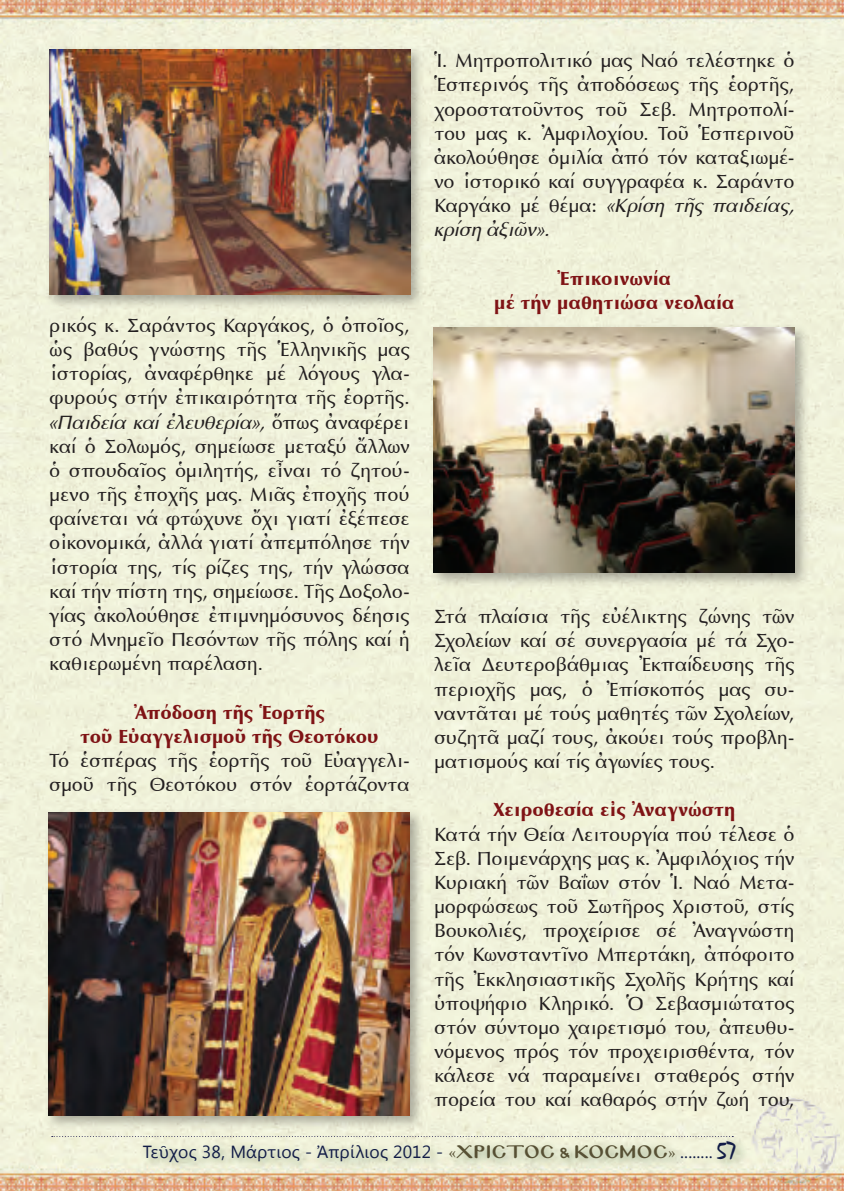
<style>
.page{position:relative;width:844px;height:1191px;background:#fff}
.page>*{position:absolute;margin:0;border:0;box-sizing:border-box;transform-origin:0 0}
.Βασικό{font:19.25px/24.2px "SK Optima Pol Uni W";letter-spacing:.015em;color:#231f20;text-align:justify}
.Βασικό-2{font:19.25px "SK Optima Pol Uni W Bold";letter-spacing:.02em;color:#7f1315}
.Βασικό-3{font:19.25px "SK Optima Pol Uni W Bold";color:#7f1315}
.t1{font:17.5px "Segoe UI";letter-spacing:.01em;color:#121c47}
.s1{font-family:"SK Optima Pol Uni W Italic"}
.s2{font-family:"Minion Pro";color:#575034}
.s3{font-family:"Mg Byzantine UC Pol Normal";font-size:15.75px;color:#575034}
.s4{font-family:"Minion Pro"}
.s5{font-family:"Mistral";font-size:24.5px}
</style>
<div class="page">
<img style="left:0;top:0;width:843px;height:1191px">
<div style="left:44px;top:807px;width:380px;height:323px;background:#231f20;opacity:.35"></div>
<img style="left:49px;top:812px;width:360px;height:303px">
<div style="left:429px;top:323px;width:380px;height:264px;background:#231f20;opacity:.35"></div>
<img style="left:434px;top:328px;width:360px;height:244px">
<div style="left:45px;top:45px;width:379px;height:264px;background:#231f20;opacity:.35"></div>
<img style="left:49px;top:50px;width:361px;height:244px">
<p class="Βασικό" style="left:50px;top:313px;width:361px">ρικός κ. Σαράντος Καργάκος, ὁ ὁποῖος, ὡς βαθύς γνώστης τῆς Ἑλληνικῆς μας ἱστορίας, ἀναφέρθηκε μέ λόγους γλα&shy;φυρούς στήν ἐπικαιρότητα τῆς ἑορτῆς. <span class="s1">«Παιδεία καί ἐλευθερία»,</span> ὅπως ἀναφέρει καί ὁ Σολωμός, σημείωσε μεταξύ ἄλλων ὁ σπουδαῖος ὁμιλητής, εἶναι τό ζητού&shy;μενο τῆς ἐποχῆς μας. Μιᾶς ἐποχῆς πού φαίνεται νά φτώχυνε ὄχι γιατί ἐξέπεσε οἰκονομικά, ἀλλά γιατί ἀπεμπόλησε τήν ἱστορία της, τίς ρίζες της, τήν γλώσσα καί τήν πίστη της, σημείωσε. Τῆς Δοξολο&shy;γίας ἀκολούθησε ἐπιμνημόσυνος δέησις στό Μνημεῖο Πεσόντων τῆς πόλης καί ἡ καθιερωμένη παρέλαση.</p>
<p class="Βασικό-2" style="left:134px;top:700px;width:192px">Ἀπόδοση τῆς Ἑορτῆς</p>
<p class="Βασικό-2" style="left:80px;top:724px;width:299px">τοῦ Εὐαγγελισμοῦ τῆς Θεοτόκου</p>
<p class="Βασικό" style="left:50px;top:748px;width:361px">Τό ἑσπέρας τῆς ἑορτῆς τοῦ Εὐαγγελι&shy;σμοῦ τῆς Θεοτόκου στόν ἑορτάζοντα</p>
<p class="Βασικό" style="left:434px;top:49px;width:361px">Ἱ. Μητροπολιτικό μας Ναό τελέστηκε ὁ Ἑσπερινός τῆς ἀποδόσεως τῆς ἑορτῆς, χοροστατοῦντος τοῦ Σεβ. Μητροπολί&shy;του μας κ. Ἀμφιλοχίου. Τοῦ Ἑσπερινοῦ ἀκολούθησε ὁμιλία ἀπό τόν καταξιωμέ&shy;νο ἱστορικό καί συγγραφέα κ. Σαράντο Καργάκο μέ θέμα: <span class="s1">«Κρίση τῆς παιδείας, κρίση ἀξιῶν».</span></p>
<p class="Βασικό-3" style="left:557px;top:267px;width:115px">Ἐπικοινωνία</p>
<p class="Βασικό-2" style="left:494px;top:291px;width:242px">μέ τήν μαθητιώσα νεολαία</p>
<p class="Βασικό" style="left:434px;top:604px;width:361px">Στά πλαίσια τῆς εὐέλικτης ζώνης τῶν Σχολείων καί σέ συνεργασία μέ τά Σχο&shy;λεῖα Δευτεροβάθμιας Ἐκπαίδευσης τῆς περιοχῆς μας, ὁ Ἐπίσκοπός μας συ&shy;ναντᾶται μέ τούς μαθητές τῶν Σχολείων, συζητᾶ μαζί τους, ἀκούει τούς προβλη&shy;ματισμούς καί τίς ἀγωνίες τους.</p>
<p class="Βασικό-2" style="left:493px;top:798px;width:243px">Χειροθεσία εἰς Ἀναγνώστη</p>
<p class="Βασικό" style="left:434px;top:822px;width:361px">Κατά τήν Θεία Λειτουργία πού τέλεσε ὁ Σεβ. Ποιμενάρχης μας κ. Ἀμφιλόχιος τήν Κυριακή τῶν Βαΐων στόν Ἱ. Ναό Μετα&shy;μορφώσεως τοῦ Σωτῆρος Χριστοῦ, στίς Βουκολιές, προχείρισε σέ Ἀναγνώστη τόν Κωνσταντῖνο Μπερτάκη, ἀπόφοιτο τῆς Ἐκκλησιαστικῆς Σχολῆς Κρήτης καί ὑποψήφιο Κληρικό. Ὁ Σεβασμιώτατος στόν σύντομο χαιρετισμό του, ἀπευθυ&shy;νόμενος πρός τόν προχειρισθέντα, τόν κάλεσε νά παραμείνει σταθερός στήν πορεία του καί καθαρός στήν ζωή του,</p>
<p class="t1" style="left:143px;top:1139px;width:595px">Τεῦχος 38, Μάρτιος - Ἀπρίλιος 2012 - <span class="s2">«</span><span class="s3">ΧΡΙΣΤΟΣ &amp; ΚΟΣΜΟΣ</span><span class="s2">»</span> <span class="s4">........</span> <span class="s5">57</span></p>
</div>
